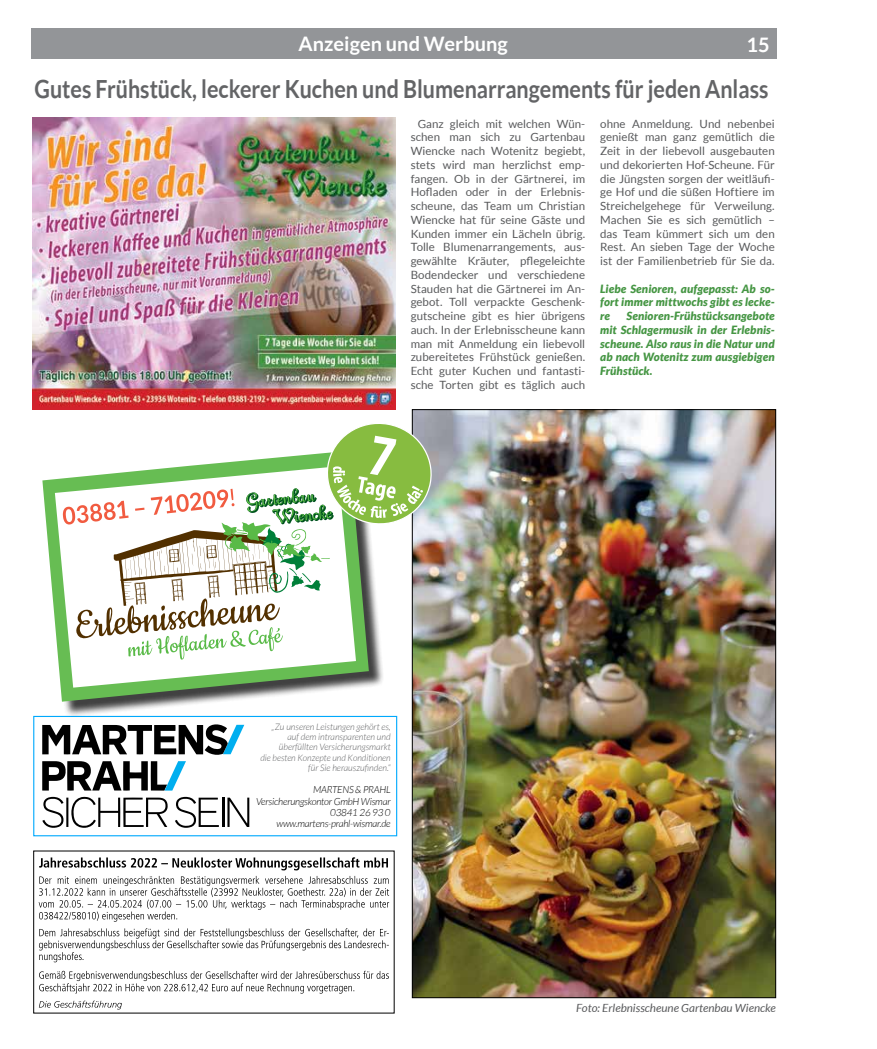
<style>
.page{position:relative;width:877px;height:1049px;background:#fff}
.page>*{position:absolute;margin:0;border:0;box-sizing:border-box;transform-origin:0 0}
.t1{font:700 25px "Lato";color:#636466;scale:.86 1}
.t2{font:700 20px "Lato";color:#fff}
.t3{font:11.38px/13.8px "Lato";letter-spacing:.005em;color:#58595b;text-align:justify}
.t4{font:italic 900 11.38px/13.8px "Lato";letter-spacing:.005em;color:#469644;text-align:justify}
.t5{font:italic 11.25px "Lato";color:#58595b}
.t6{font:italic 300 9.88px/11.2px "Lato";letter-spacing:-.02em;color:#000;text-align:right}
.t7{font:italic 300 9px/10.1px "Lato";color:#5f6062;text-align:right}
</style>
<div class="page">
<div style="left:31px;top:28px;width:746px;height:31px;background:#939598"></div>
<svg style="left:227px;top:797px;width:22px;height:30px"></svg>
<svg style="left:42px;top:724px;width:202px;height:31px"></svg>
<svg style="left:175px;top:797px;width:44px;height:31px"></svg>
<hr style="left:222px;top:798px;width:2px;height:29px;background:#000">
<svg style="left:42px;top:797px;width:126px;height:31px"></svg>
<svg style="left:42px;top:761px;width:144px;height:30px"></svg>
<div style="left:33px;top:716px;width:364px;height:120px;border:1px solid #00a9fd"></div>
<svg style="left:39px;top:1000px;width:83px;height:9px"></svg>
<svg style="left:39px;top:971px;width:350px;height:22px"></svg>
<svg style="left:39px;top:928px;width:350px;height:34px"></svg>
<svg style="left:39px;top:876px;width:350px;height:46px"></svg>
<svg style="left:39px;top:857px;width:349px;height:13px"></svg>
<img style="left:32px;top:118px;width:364px;height:291px">
<div style="left:45px;top:453px;width:339px;height:264px;background:#000;opacity:.75"></div>
<svg style="left:42px;top:453px;width:327px;height:249px"></svg>
<img style="left:414px;top:411px;width:360px;height:585px">
<svg style="left:63px;top:418px;width:374px;height:242px"></svg>
<h2 class="t2" style="left:299px;top:33px;width:211px">Anzeigen und Werbung</h2>
<h2 class="t2" style="left:746px;top:34px;width:25px">15</h2>
<h1 class="t1" style="left:35px;top:75px;width:855px">Gutes Frühstück, leckerer Kuchen und Blumenarrangements für jeden Anlass</h1>
<p class="t3" style="left:411px;top:116px;width:176px;text-indent:7px">Ganz gleich mit welchen Wün&shy;schen man sich zu Gartenbau Wiencke nach Wotenitz begiebt, stets wird man herzlichst emp&shy;fangen. Ob in der Gärtnerei, im Hofladen oder in der Erlebnis&shy;scheune, das Team um Christian Wiencke hat für seine Gäste und Kunden immer ein Lächeln übrig.<br>Tolle Blumenarrangements, aus&shy;gewählte Kräuter, pflegeleichte Bodendecker und verschiedene Stauden hat die Gärtnerei im An&shy;gebot. Toll verpackte Geschenk&shy;gutscheine gibt es hier übrigens auch. In der Erlebnisscheune kann man mit Anmeldung ein liebevoll zubereitetes Frühstück genießen.<br>Echt guter Kuchen und fantasti&shy;sche Torten gibt es täglich auch</p>
<p class="t3" style="left:600px;top:116px;width:176px">ohne Anmeldung. Und nebenbei genießt man ganz gemütlich die Zeit in der liebevoll ausgebauten und dekorierten Hof-Scheune. Für die Jüngsten sorgen der weitläufi&shy;ge Hof und die süßen Hoftiere im Streichelgehege für Verweilung.<br>Machen Sie es sich gemütlich – das Team kümmert sich um den Rest. An sieben Tage der Woche ist der Familienbetrieb für Sie da.</p>
<p class="t4" style="left:600px;top:282px;width:176px">Liebe Senioren, aufgepasst: Ab so&shy;fort immer mittwochs gibt es lecke&shy;re</p>
<p class="t4" style="left:600px;top:309px;width:176px;text-indent:26px">Senioren-Frühstücksangebote mit Schlagermusik in der Erlebnis&shy;scheune. Also raus in die Natur und ab nach Wotenitz zum ausgiebigen Frühstück.</p>
<p class="t7" style="left:260px;top:722px;width:132px">„Zu unseren Leistungen gehört es, auf dem intransparenten und überfüllten Versicherungsmarkt<br>die besten Konzepte und Konditionen für Sie herauszufinden.“</p>
<p class="t6" style="left:256px;top:784px;width:136px">MARTENS &amp; PRAHL<br>Versicherungskontor GmbH Wismar<br>03841 26 93 0 www.martens-prahl-wismar.de</p>
<p class="t5" style="left:576px;top:1001px;width:201px">Foto: Erlebnisscheune Gartenbau Wiencke</p>
</div>
